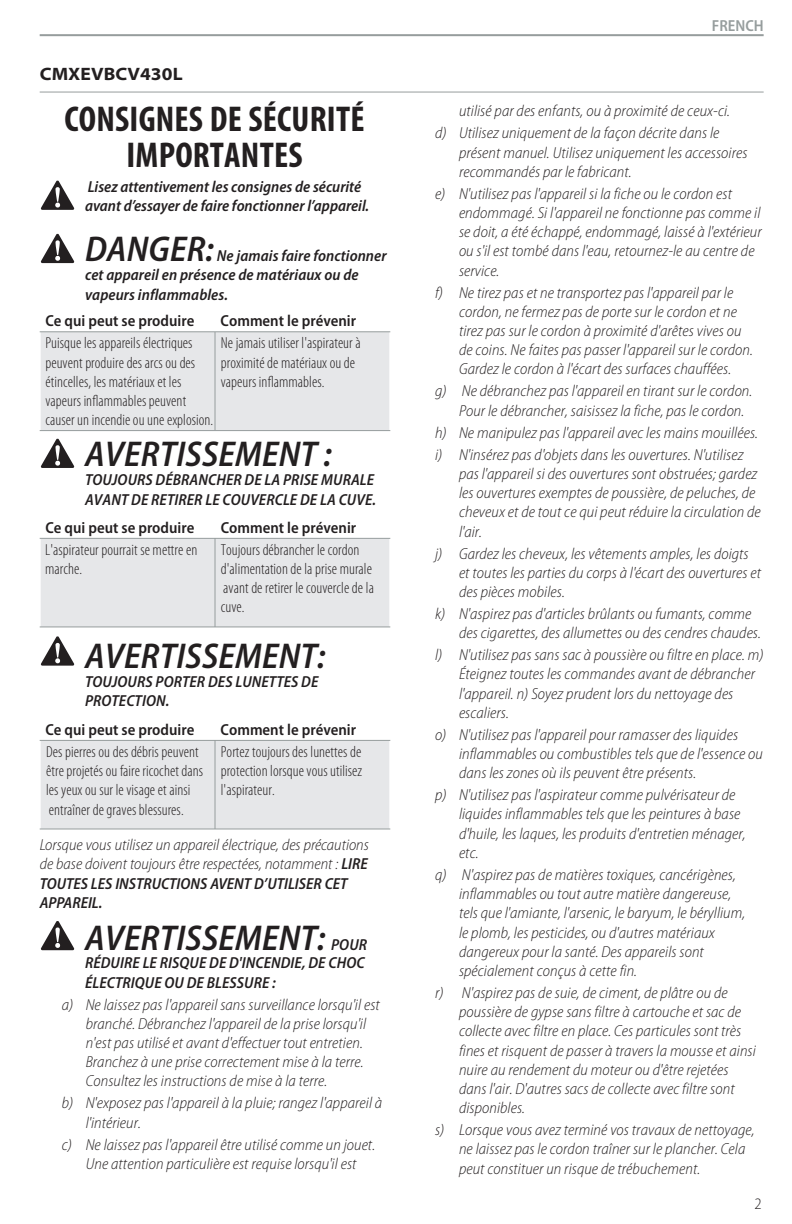
<style>
.page{position:relative;width:792px;height:1224px;background:#fff}
.page>*{position:absolute;margin:0;border:0;box-sizing:border-box;transform-origin:0 0}
.t1{font:64px "Triangle General";color:#231f20}
.t2{font:italic 600 semi-condensed 36px "Myriad Pro";letter-spacing:.005em;color:#231f20}
.t3{font:700 condensed 36px/36px "Myriad Pro";letter-spacing:.005em;color:#231f20;text-align:center}
.t4{font:700 semi-expanded 18px "Myriad Pro";letter-spacing:.005em;color:#231f20}
.t5{font:italic 300 semi-condensed 16px/19.2px "Myriad Pro";letter-spacing:.005em;color:#231f20}
.t6{font:300 condensed 16px/19.2px "Myriad Pro";letter-spacing:.005em;color:#231f20}
.t7{font:italic 600 semi-condensed 16px/19.2px "Myriad Pro";letter-spacing:.005em;color:#231f20}
.t8{font:600 semi-condensed 16px "Myriad Pro";color:#231f20}
.t9{font:600 semi-condensed 16px "Myriad Pro";color:#969d9d}
.t10{font:300 semi-condensed 16px "Myriad Pro";color:#231f20}
.s1{font-family:"Triangle General";font-weight:400;font-style:normal;font-stretch:normal;font-size:64px}
.s2{font-weight:600}
</style>
<div class="page">
<hr style="left:40px;top:34px;width:724px;height:2px;background:#969d9d">
<hr style="left:40px;top:92px;width:724px;height:1px;background:#969d9d">
<div style="left:41px;top:539px;width:348px;height:87px;background:#e6e7e9"></div>
<hr style="left:40px;top:626px;width:175px;height:1px;background:#969d9d">
<hr style="left:215px;top:626px;width:175px;height:1px;background:#969d9d">
<hr style="left:40px;top:538px;width:175px;height:1px;background:#969d9d">
<hr style="left:215px;top:538px;width:175px;height:1px;background:#969d9d">
<hr style="left:215px;top:539px;width:1px;height:87px;background:#969d9d">
<div style="left:41px;top:741px;width:348px;height:87px;background:#e6e7e9"></div>
<hr style="left:40px;top:828px;width:175px;height:1px;background:#969d9d">
<hr style="left:215px;top:828px;width:175px;height:1px;background:#969d9d">
<hr style="left:40px;top:740px;width:175px;height:1px;background:#969d9d">
<hr style="left:215px;top:740px;width:175px;height:1px;background:#969d9d">
<hr style="left:215px;top:741px;width:1px;height:87px;background:#969d9d">
<div style="left:41px;top:332px;width:348px;height:98px;background:#e6e7e9"></div>
<hr style="left:40px;top:430px;width:175px;height:1px;background:#969d9d">
<hr style="left:215px;top:430px;width:175px;height:1px;background:#969d9d">
<hr style="left:40px;top:331px;width:175px;height:1px;background:#969d9d">
<hr style="left:215px;top:331px;width:175px;height:1px;background:#969d9d">
<hr style="left:215px;top:332px;width:1px;height:98px;background:#969d9d">
<p class="t4" style="left:40px;top:64px;width:145px">CMXEVBCV430L</p>
<h2 class="t3" style="left:65px;top:102px;width:301px">CONSIGNES DE SÉCURITÉ<br>IMPORTANTES</h2>
<h1 class="t1" style="left:40px;top:166px;width:37px">-</h1>
<p class="t7" style="left:85px;top:177px;width:286px">Lisez attentivement les consignes de sécurité avant d’essayer de faire fonctionner l’appareil.</p>
<h2 class="t2" style="left:40px;top:230px;width:176px"><span class="s1">-</span> DANGER:</h2>
<p class="t7" style="left:85px;top:247px;width:303px;text-indent:132px">Ne jamais faire fonctionner cet appareil en présence de matériaux ou de vapeurs inflammables.</p>
<p class="t8" style="left:45px;top:312px;width:150px">Ce qui peut se produire</p>
<p class="t8" style="left:221px;top:312px;width:137px">Comment le prévenir</p>
<p class="t6" style="left:45px;top:333px;width:169px">Puisque les appareils électriques peuvent produire des arcs ou des étincelles, les matériaux et les vapeurs in ammables peuvent causer un incendie ou une explosion.</p>
<p class="t6" style="left:221px;top:333px;width:141px">Ne jamais utiliser l'aspirateur à proximité de matériaux ou de vapeurs in ammables.</p>
<h2 class="t2" style="left:40px;top:435px;width:294px"><span class="s1">-</span> AVERTISSEMENT :</h2>
<p class="t7" style="left:85px;top:471px;width:293px">TOUJOURS DÉBRANCHER DE LA PRISE MURALE<br>AVANT DE RETIRER LE COUVERCLE DE LA CUVE.</p>
<p class="t8" style="left:45px;top:518px;width:150px">Ce qui peut se produire</p>
<p class="t6" style="left:221px;top:540px;width:155px">Toujours débrancher le cordon d'alimentation de la prise murale avant de retirer le couvercle de la cuve.</p>
<p class="t8" style="left:221px;top:518px;width:137px">Comment le prévenir</p>
<p class="t6" style="left:45px;top:540px;width:154px">L'aspirateur pourrait se mettre en marche.</p>
<h2 class="t2" style="left:40px;top:636px;width:287px"><span class="s1">-</span> AVERTISSEMENT:</h2>
<p class="t7" style="left:85px;top:672px;width:235px">TOUJOURS PORTER DES LUNETTES DE<br>PROTECTION.</p>
<p class="t8" style="left:45px;top:720px;width:150px">Ce qui peut se produire</p>
<p class="t6" style="left:221px;top:742px;width:143px;text-align:justify">Portez toujours des lunettes de protection lorsque vous utilisez l'aspirateur.</p>
<p class="t8" style="left:221px;top:720px;width:137px">Comment le prévenir</p>
<p class="t6" style="left:46px;top:742px;width:159px">Des pierres ou des débris peuvent être projetés ou faire ricochet dans les yeux ou sur le visage et ainsi entraîner de graves blessures.</p>
<p class="t5" style="left:40px;top:836px;width:331px">Lorsque vous utilisez un appareil électrique, des précautions de base doivent toujours être respectées, notamment : <span class="s2">LIRE TOUTES LES INSTRUCTIONS AVENT D’UTILISER CET APPAREIL.</span></p>
<h2 class="t2" style="left:40px;top:919px;width:287px"><span class="s1">-</span> AVERTISSEMENT:</h2>
<p class="t7" style="left:85px;top:936px;width:284px;line-height:18.6px;text-indent:246px">POUR<br>RÉDUIRE LE RISQUE DE D'INCENDIE, DE CHOC<br>ÉLECTRIQUE OU DE BLESSURE :</p>
<p class="t5" style="left:86px;top:995px;width:296px;text-indent:-24px">a) Ne laissez pas l'appareil sans surveillance lorsqu'il est branché. Débranchez l'appareil de la prise lorsqu'il n'est pas utilisé et avant d'effectuer tout entretien.<br>Branchez à une prise correctement mise à la terre.<br>Consultez les instructions de mise à la terre.</p>
<p class="t5" style="left:86px;top:1094px;width:298px;text-indent:-24px">b) N'exposez pas l'appareil à la pluie; rangez l'appareil à l'intérieur.</p>
<p class="t5" style="left:62px;top:1135px;width:315px;text-align:center">c) Ne laissez pas l'appareil être utilisé comme un jouet.<br>Une attention particulière est requise lorsqu'il est</p>
<p class="t9" style="left:712px;top:17px;width:53px">FRENCH</p>
<p class="t5" style="left:435px;top:100px;width:297px;line-height:22px;text-indent:24px">utilisé par des enfants, ou à proximité de ceux-ci. d) Utilisez uniquement de la façon décrite dans le</p>
<p class="t5" style="left:459px;top:143px;width:290px">présent manuel. Utilisez uniquement les accessoires recommandés par le fabricant.</p>
<p class="t5" style="left:459px;top:184px;width:304px;text-indent:-24px">e) N'utilisez pas l'appareil si la fiche ou le cordon est endommagé. Si l'appareil ne fonctionne pas comme il se doit, a été échappé, endommagé, laissé à l'extérieur ou s'il est tombé dans l'eau, retournez-le au centre de service.</p>
<p class="t5" style="left:459px;top:283px;width:296px;text-indent:-24px">f) Ne tirez pas et ne transportez pas l'appareil par le cordon, ne fermez pas de porte sur le cordon et ne tirez pas sur le cordon à proximité d'arêtes vives ou de coins. Ne faites pas passer l'appareil sur le cordon.<br>Gardez le cordon à l'écart des surfaces chauffées.</p>
<p class="t5" style="left:459px;top:382px;width:295px;text-indent:-24px">g) Ne débranchez pas l'appareil en tirant sur le cordon.<br>Pour le débrancher, saisissez la fiche, pas le cordon.</p>
<p class="t5" style="left:435px;top:422px;width:325px;line-height:22px">h) Ne manipulez pas l'appareil avec les mains mouillées. i) N'insérez pas d'objets dans les ouvertures. N'utilisez</p>
<p class="t5" style="left:459px;top:464px;width:303px">pas l'appareil si des ouvertures sont obstruées; gardez les ouvertures exemptes de poussière, de peluches, de cheveux et de tout ce qui peut réduire la circulation de l'air.</p>
<p class="t5" style="left:459px;top:544px;width:304px;text-indent:-24px">j) Gardez les cheveux, les vêtements amples, les doigts et toutes les parties du corps à l'écart des ouvertures et des pièces mobiles.</p>
<p class="t5" style="left:459px;top:604px;width:304px;text-indent:-24px">k) N'aspirez pas d'articles brûlants ou fumants, comme des cigarettes, des allumettes ou des cendres chaudes.</p>
<p class="t5" style="left:459px;top:646px;width:306px;text-indent:-24px">l) N'utilisez pas sans sac à poussière ou filtre en place. m)<br>Éteignez toutes les commandes avant de débrancher l'appareil. n) Soyez prudent lors du nettoyage des escaliers.</p>
<p class="t5" style="left:459px;top:725px;width:306px;text-indent:-24px">o) N'utilisez pas l'appareil pour ramasser des liquides inflammables ou combustibles tels que de l'essence ou dans les zones où ils peuvent être présents.</p>
<p class="t5" style="left:459px;top:786px;width:288px;text-indent:-24px">p) N'utilisez pas l'aspirateur comme pulvérisateur de liquides inflammables tels que les peintures à base d'huile, les laques, les produits d'entretien ménager, etc.</p>
<p class="t5" style="left:459px;top:865px;width:288px;text-indent:-24px">q) N'aspirez pas de matières toxiques, cancérigènes, inflammables ou tout autre matière dangereuse, tels que l'amiante, l'arsenic, le baryum, le béryllium, le plomb, les pesticides, ou d'autres matériaux dangereux pour la santé. Des appareils sont spécialement conçus à cette fin.</p>
<p class="t5" style="left:459px;top:983px;width:298px;text-indent:-24px">r) N'aspirez pas de suie, de ciment, de plâtre ou de poussière de gypse sans filtre à cartouche et sac de collecte avec filtre en place. Ces particules sont très fines et risquent de passer à travers la mousse et ainsi nuire au rendement du moteur ou d'être rejetées dans l'air. D'autres sacs de collecte avec filtre sont disponibles.</p>
<p class="t5" style="left:459px;top:1121px;width:297px;text-indent:-24px">s) Lorsque vous avez terminé vos travaux de nettoyage, ne laissez pas le cordon traîner sur le plancher. Cela peut constituer un risque de trébuchement.</p>
<p class="t10" style="left:755px;top:1195px;width:9px">2</p>
</div>
